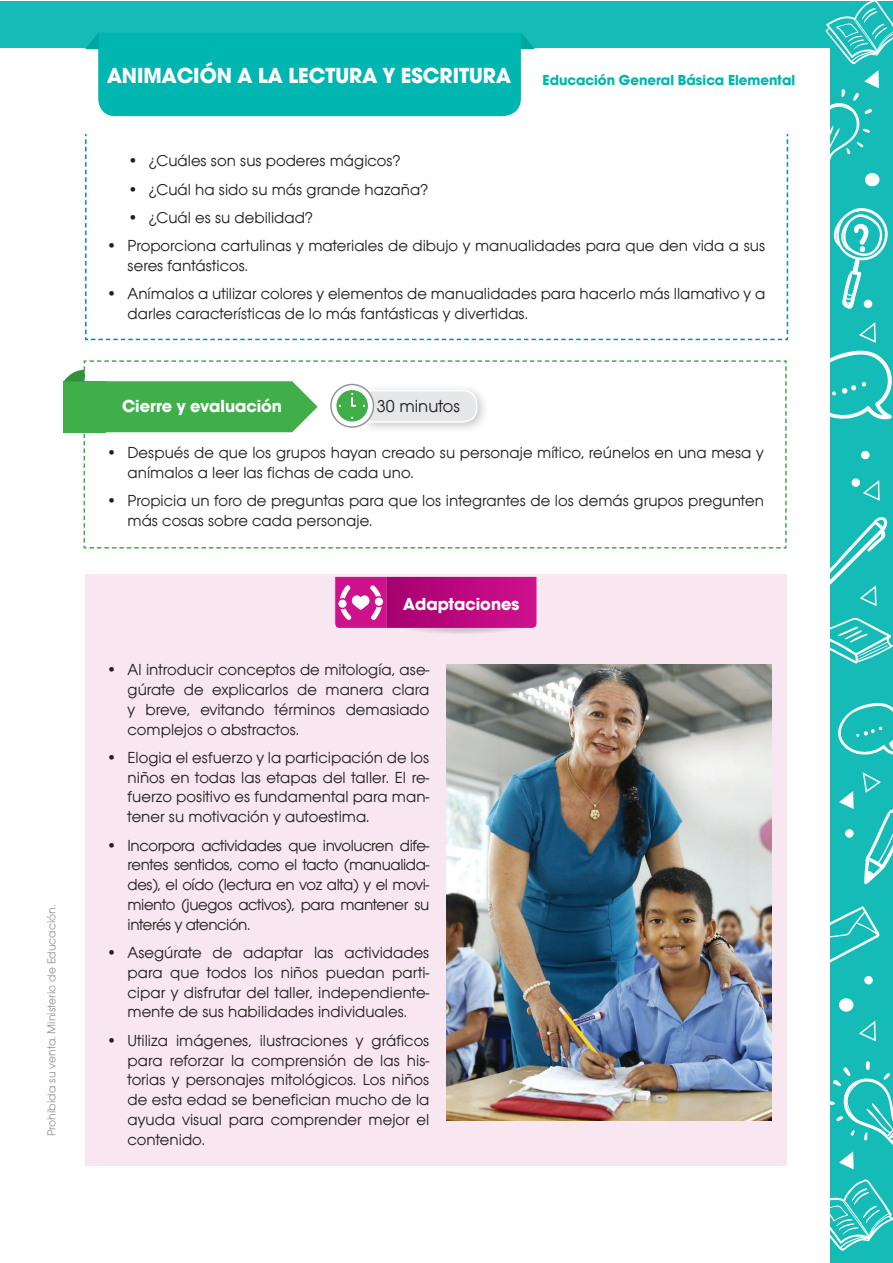
<style>
.page{position:relative;width:893px;height:1263px;background:#fff}
.page>*{position:absolute;margin:0;border:0;box-sizing:border-box;transform-origin:0 0}
.t1{font:700 22.5px "Avant Garde Gothic Itc T";color:#fff}
.t2{font:700 18px "Avant Garde Gothic Itc T";color:#fff}
.t3{font:18px "Avant Garde Gothic Itc T";color:#231f20}
.t4{font:16.5px/19.8px "Avant Garde Gothic Itc T";color:#231f20;text-align:justify}
.t5{font:700 15px "Avant Garde Gothic Itc T";color:#00b6b1}
.t6{font:12px "Avant Garde Gothic Itc T";color:#939598}
</style>
<div class="page">
<div style="left:0;top:1px;width:893px;height:1262px;background:#15bbb7"></div>
<div style="left:0;top:49px;width:829px;height:1214px;background:#fff"></div>
<div style="left:85px;top:33px;width:450px;height:83px;background:#00b6b1"></div>
<svg style="left:829px;top:906px;width:51px;height:60px"></svg>
<svg style="left:864px;top:809px;width:29px;height:75px"></svg>
<svg style="left:829px;top:618px;width:64px;height:46px"></svg>
<svg style="left:838px;top:703px;width:55px;height:52px"></svg>
<svg style="left:829px;top:1179px;width:64px;height:72px"></svg>
<svg style="left:829px;top:206px;width:59px;height:105px"></svg>
<div style="left:865px;top:173px;width:14px;height:13px;background:#fff;border-radius:50%"></div>
<div style="left:839px;top:998px;width:14px;height:14px;background:#fff;border-radius:50%"></div>
<div style="left:864px;top:300px;width:8px;height:8px;background:#fff;border-radius:50%"></div>
<div style="left:864px;top:976px;width:9px;height:8px;background:#fff;border-radius:50%"></div>
<div style="left:845px;top:829px;width:9px;height:9px;background:#fff;border-radius:50%"></div>
<div style="left:851px;top:478px;width:9px;height:9px;background:#fff;border-radius:50%"></div>
<div style="left:861px;top:451px;width:9px;height:8px;background:#fff;border-radius:50%"></div>
<svg style="left:806px;top:1px;width:87px;height:169px"></svg>
<svg style="left:839px;top:791px;width:15px;height:18px"></svg>
<svg style="left:862px;top:772px;width:19px;height:21px"></svg>
<svg style="left:829px;top:515px;width:59px;height:92px"></svg>
<svg style="left:829px;top:321px;width:63px;height:102px"></svg>
<svg style="left:829px;top:1060px;width:64px;height:109px"></svg>
<svg style="left:863px;top:480px;width:17px;height:21px"></svg>
<svg style="left:859px;top:1020px;width:17px;height:22px"></svg>
<div style="left:85px;top:575px;width:702px;height:591px;background:#f8e7f0"></div>
<svg style="left:387px;top:609px;width:149px;height:25px"></svg>
<svg style="left:335px;top:577px;width:201px;height:51px;background:#c21788"></svg>
<div style="left:63px;top:381px;width:43px;height:51px;background:#40ae49"></div>
<svg style="left:64px;top:360px;width:723px;height:189px"></svg>
<svg style="left:85px;top:133px;width:704px;height:208px"></svg>
<img style="left:446px;top:664px;width:326px;height:456px">
<p class="t6" style="left:45px;top:1136px;width:233px;rotate:-90deg">Prohibida su venta. Ministerio de Educación.</p>
<h1 class="t1" style="left:107px;top:62px;width:405px">ANIMACIÓN A LA LECTURA Y ESCRITURA</h1>
<p class="t5" style="left:543px;top:71px;width:254px">Educación General Básica Elemental</p>
<p class="t4" style="left:128px;top:151px;width:274px">• ¿Cuáles son sus poderes mágicos?</p>
<p class="t4" style="left:128px;top:179px;width:302px">• ¿Cuál ha sido su más grande hazaña?</p>
<p class="t4" style="left:128px;top:207px;width:187px">• ¿Cuál es su debilidad?</p>
<p class="t4" style="left:128px;top:235px;width:639px;text-indent:-21px">• Proporciona cartulinas y materiales de dibujo y manualidades para que den vida a sus seres fantásticos.</p>
<p class="t4" style="left:128px;top:284px;width:639px;text-indent:-21px">• Anímalos a utilizar colores y elementos de manualidades para hacerlo más llamativo y a darles características de lo más fantásticas y divertidas.</p>
<p class="t2" style="left:122px;top:395px;width:162px">Cierre y evaluación</p>
<p class="t3" style="left:377px;top:395px;width:85px">30 minutos</p>
<p class="t4" style="left:128px;top:442px;width:638px;text-indent:-21px">• Después de que los grupos hayan creado su personaje mítico, reúnelos en una mesa y anímalos a leer las fichas de cada uno.</p>
<p class="t4" style="left:128px;top:490px;width:638px;text-indent:-21px">• Propicia un foro de preguntas para que los integrantes de los demás grupos pregunten más cosas sobre cada personaje.</p>
<p class="t2" style="left:403px;top:593px;width:118px">Adaptaciones</p>
<p class="t4" style="left:128px;top:659px;width:303px;text-indent:-21px">• Al introducir conceptos de mitología, ase&shy;gúrate de explicarlos de manera clara y breve, evitando términos demasiado complejos o abstractos.</p>
<p class="t4" style="left:128px;top:747px;width:303px;text-indent:-21px">• Elogia el esfuerzo y la participación de los niños en todas las etapas del taller. El re&shy;fuerzo positivo es fundamental para man&shy;tener su motivación y autoestima.</p>
<p class="t4" style="left:128px;top:835px;width:303px;text-indent:-21px">• Incorpora actividades que involucren dife&shy;rentes sentidos, como el tacto (manualida&shy;des), el oído (lectura en voz alta) y el movi&shy;miento (juegos activos), para mantener su interés y atención.</p>
<p class="t4" style="left:128px;top:942px;width:303px;text-indent:-21px">• Asegúrate de adaptar las actividades para que todos los niños puedan parti&shy;cipar y disfrutar del taller, independiente&shy;mente de sus habilidades individuales.</p>
<p class="t4" style="left:128px;top:1030px;width:303px;text-indent:-21px">• Utiliza imágenes, ilustraciones y gráficos para reforzar la comprensión de las his&shy;torias y personajes mitológicos. Los niños de esta edad se benefician mucho de la ayuda visual para comprender mejor el contenido.</p>
</div>
